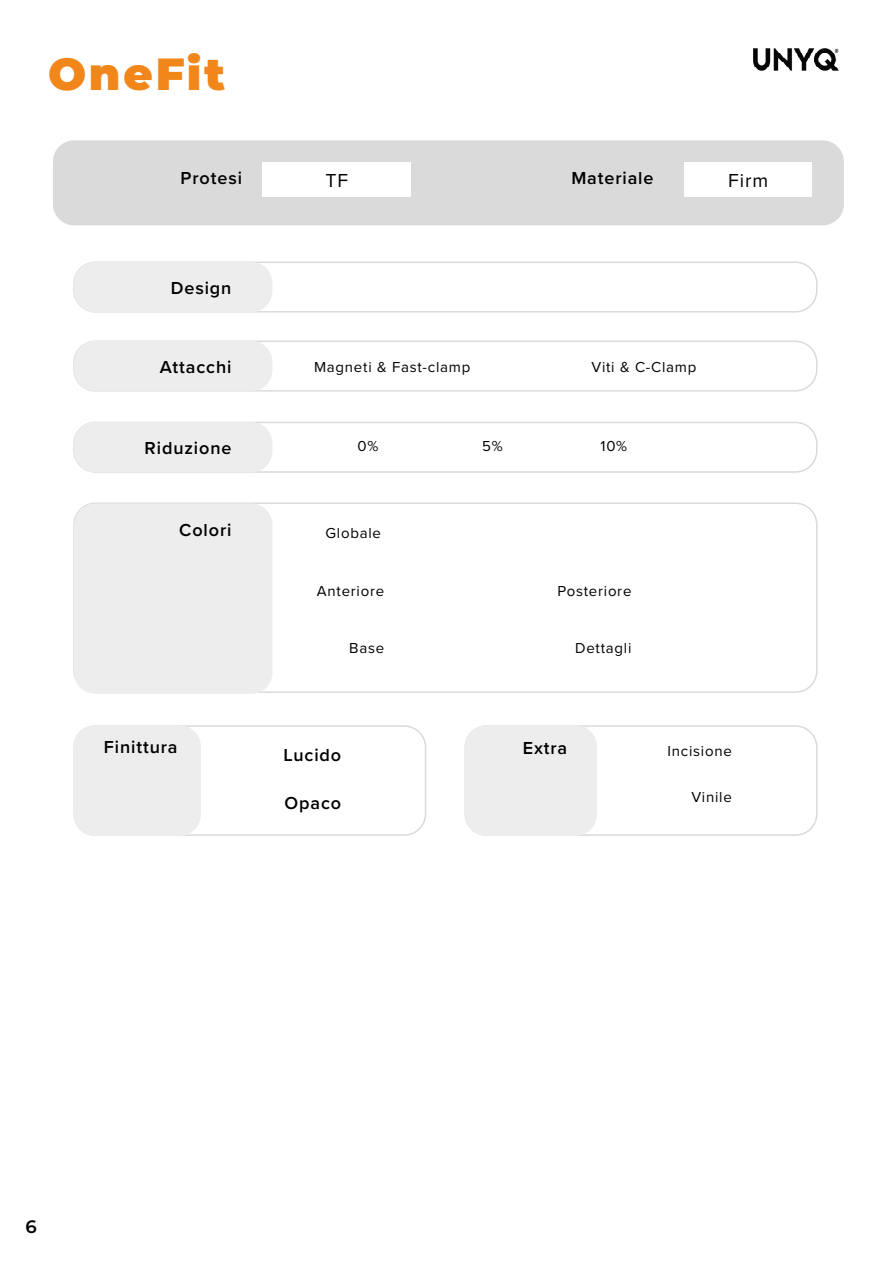
<style>
.page{position:relative;width:893px;height:1263px;background:#fff}
.page>*{position:absolute;margin:0;border:0;box-sizing:border-box;transform-origin:0 0}
.t1{font:900 45px "Montserrat";letter-spacing:.06em;color:#f1861a}
.t2{font:19.5px "Proxima Nova";letter-spacing:.05em;color:#000}
.t3{font:600 18px "Proxima Nova";letter-spacing:.05em;color:#000}
.t4{font:600 18px "Montserrat";color:#000}
.t5{font:15px "Proxima Nova";letter-spacing:.05em;color:#000}
</style>
<div class="page">
<img style="left:754px;top:48px;width:85px;height:22px">
<div style="left:53px;top:140px;width:791px;height:85px;background:#dadada;border-radius:21px"></div>
<div style="left:684px;top:163px;width:128px;height:34px;background:#fff"></div>
<div style="left:73px;top:502px;width:744px;height:191px;border:2px solid #dadada;border-radius:21px"></div>
<div style="left:74px;top:503px;width:198px;height:191px;background:#ededed;border-radius:21px"></div>
<div style="left:73px;top:341px;width:744px;height:51px;border:2px solid #dadada;border-radius:21px"></div>
<div style="left:74px;top:341px;width:198px;height:50px;background:#ededed;border-radius:21px"></div>
<div style="left:73px;top:261px;width:744px;height:52px;border:2px solid #dadada;border-radius:21px"></div>
<div style="left:74px;top:262px;width:198px;height:50px;background:#ededed;border-radius:21px"></div>
<div style="left:73px;top:422px;width:744px;height:51px;border:2px solid #dadada;border-radius:21px"></div>
<div style="left:74px;top:422px;width:198px;height:50px;background:#ededed;border-radius:21px"></div>
<div style="left:73px;top:725px;width:353px;height:111px;border:2px solid #dadada;border-radius:21px"></div>
<div style="left:73px;top:725px;width:128px;height:111px;background:#ededed;border-radius:21px"></div>
<div style="left:465px;top:725px;width:352px;height:111px;border:2px solid #dadada;border-radius:21px"></div>
<div style="left:465px;top:725px;width:132px;height:111px;background:#ededed;border-radius:21px"></div>
<div style="left:262px;top:163px;width:149px;height:34px;background:#fff"></div>
<h1 class="t1" style="left:48px;top:40px;width:178px">OneFit</h1>
<p class="t3" style="left:181px;top:164px;width:63px">Protesi</p>
<h2 class="t2" style="left:325px;top:166px;width:24px">TF</h2>
<p class="t3" style="left:571px;top:164px;width:84px">Materiale</p>
<h2 class="t2" style="left:728px;top:166px;width:42px">Firm</h2>
<p class="t3" style="left:171px;top:275px;width:62px">Design</p>
<p class="t3" style="left:160px;top:354px;width:73px">Attacchi</p>
<p class="t5" style="left:314px;top:356px;width:158px">Magneti &amp; Fast-clamp</p>
<p class="t5" style="left:591px;top:356px;width:106px">Viti &amp; C-Clamp</p>
<p class="t3" style="left:145px;top:435px;width:88px">Riduzione</p>
<p class="t5" style="left:358px;top:435px;width:22px">0%</p>
<p class="t5" style="left:482px;top:435px;width:22px">5%</p>
<p class="t5" style="left:600px;top:435px;width:28px">10%</p>
<p class="t3" style="left:179px;top:516px;width:54px">Colori</p>
<p class="t5" style="left:325px;top:522px;width:57px">Globale</p>
<p class="t5" style="left:317px;top:579px;width:69px">Anteriore</p>
<p class="t5" style="left:557px;top:579px;width:76px">Posteriore</p>
<p class="t5" style="left:349px;top:637px;width:37px">Base</p>
<p class="t5" style="left:575px;top:637px;width:58px">Dettagli</p>
<p class="t3" style="left:104px;top:734px;width:75px">Finittura</p>
<p class="t3" style="left:283px;top:741px;width:59px">Lucido</p>
<p class="t3" style="left:284px;top:789px;width:58px">Opaco</p>
<p class="t3" style="left:523px;top:734px;width:46px">Extra</p>
<p class="t5" style="left:667px;top:740px;width:66px">Incisione</p>
<p class="t5" style="left:691px;top:785px;width:42px">Vinile</p>
<p class="t4" style="left:26px;top:1213px;width:13px">6</p>
</div>
